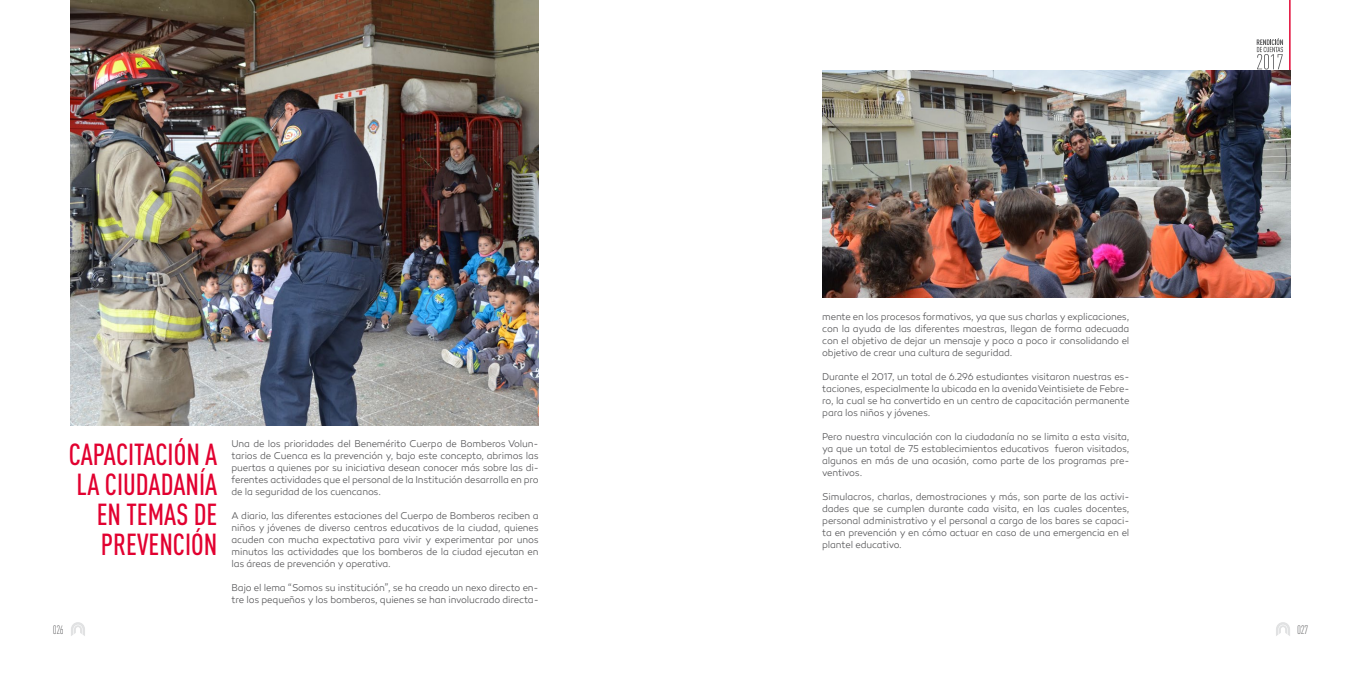
<style>
.page{position:relative;width:1361px;height:681px;background:#fff}
.page>*{position:absolute;margin:0;border:0;box-sizing:border-box;transform-origin:0 0}
.t1{font:500 30px/30px "DIN Cond";color:#e20030;text-align:right;scale:.95 1}
.t2{font:300 12px "DIN Cond";letter-spacing:-.03em;color:#58585a;scale:.95 1}
.t3{font:300 10px/12px "Canaro";letter-spacing:-.015em;color:#58585a;text-align:justify;scale:.95 1}
</style>
<div class="page">
<svg style="left:71px;top:622px;width:14px;height:14px"></svg>
<svg style="left:1276px;top:622px;width:14px;height:14px"></svg>
<hr style="left:1289px;top:0;width:1px;height:71px;background:#e20030">
<svg style="left:1256px;top:38px;width:27px;height:31px"></svg>
<img style="left:71px;top:0;width:468px;height:425px">
<img style="left:822px;top:71px;width:468px;height:227px">
<h1 class="t1" style="left:69px;top:438px;width:158px">CAPACITACIÓN A<br>LA CIUDADANÍA<br>EN TEMAS DE<br>PREVENCIÓN</h1>
<p class="t3" style="left:231px;top:438px;width:325px">Una de los prioridades del Benemérito Cuerpo de Bomberos Volun&shy;tarios de Cuenca es la prevención y, bajo este concepto, abrimos las puertas a quienes por su iniciativa desean conocer más sobre las di&shy;ferentes actividades que el personal de la Institución desarrolla en pro de la seguridad de los cuencanos.</p>
<p class="t3" style="left:231px;top:510px;width:325px">A diario, las diferentes estaciones del Cuerpo de Bomberos reciben a niños y jóvenes de diverso centros educativos de la ciudad, quienes acuden con mucha expectativa para vivir y experimentar por unos minutos las actividades que los bomberos de la ciudad ejecutan en las áreas de prevención y operativa.</p>
<p class="t3" style="left:231px;top:582px;width:325px">Bajo el lema “Somos su institución”, se ha creado un nexo directo en&shy;tre los pequeños y los bomberos, quienes se han involucrado directa-</p>
<p class="t3" style="left:822px;top:310px;width:325px">mente en los procesos formativos, ya que sus charlas y explicaciones, con la ayuda de las diferentes maestras, llegan de forma adecuada con el objetivo de dejar un mensaje y poco a poco ir consolidando el objetivo de crear una cultura de seguridad.</p>
<p class="t3" style="left:822px;top:370px;width:325px">Durante el 2017, un total de 6.296 estudiantes visitaron nuestras es&shy;taciones, especialmente la ubicada en la avenida Veintisiete de Febre&shy;ro, la cual se ha convertido en un centro de capacitación permanente para los niños y jóvenes.</p>
<p class="t3" style="left:822px;top:430px;width:325px">Pero nuestra vinculación con la ciudadanía no se limita a esta visita, ya que un total de 75 establecimientos educativos fueron visitados, algunos en más de una ocasión, como parte de los programas pre&shy;ventivos.</p>
<p class="t3" style="left:822px;top:490px;width:325px">Simulacros, charlas, demostraciones y más, son parte de las activi&shy;dades que se cumplen durante cada visita, en las cuales docentes, personal administrativo y el personal a cargo de los bares se capaci&shy;ta en prevención y en cómo actuar en caso de una emergencia en el plantel educativo.</p>
<p class="t2" style="left:53px;top:622px;width:13px">026</p>
<p class="t2" style="left:1297px;top:622px;width:13px">027</p>
</div>
